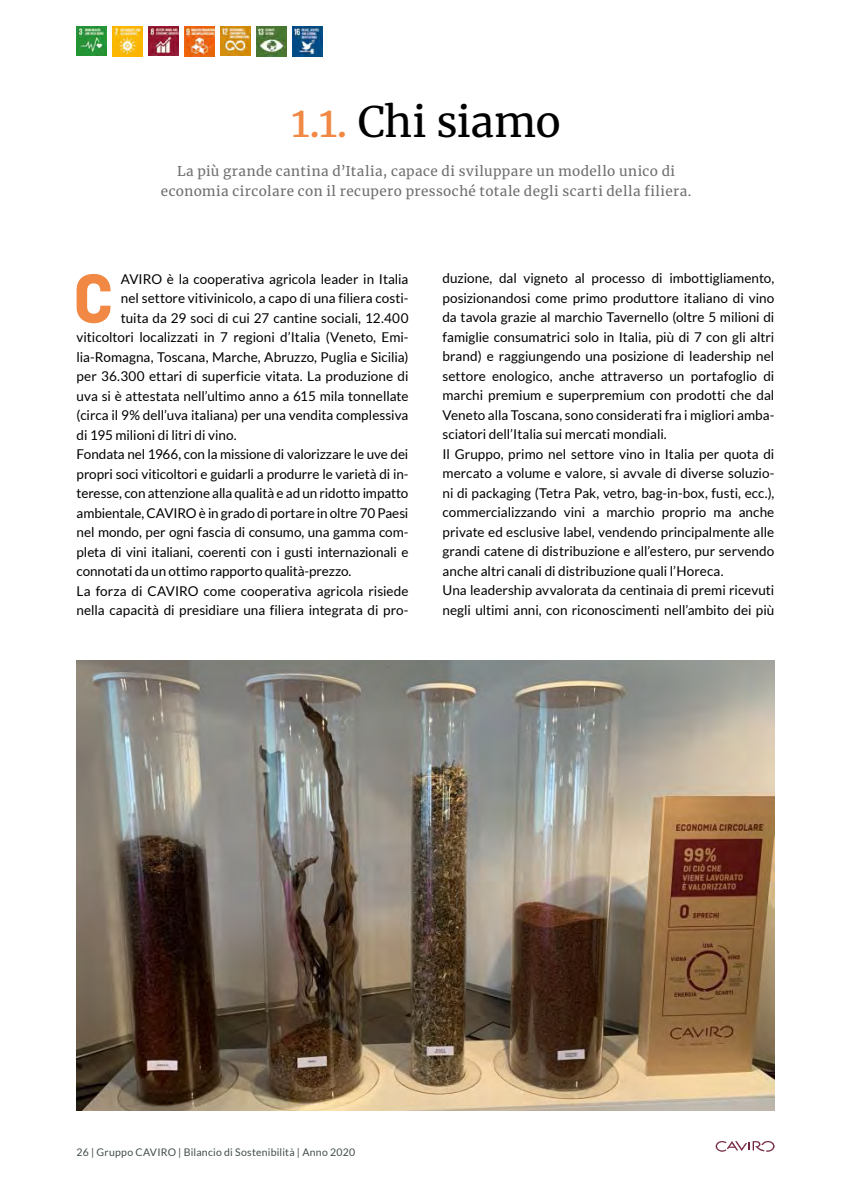
<style>
.page{position:relative;width:851px;height:1191px;background:#fff}
.page>*{position:absolute;margin:0;border:0;box-sizing:border-box;transform-origin:0 0}
.t1{font:700 72.9px "Ciutadella";color:#f18844}
.t2{font:42px "Merriweather";letter-spacing:-.01em;color:#000}
.t3{font:13.5px/19.5px "Lato";color:#000}
.t4{font:13.5px/19.5px "Merriweather";letter-spacing:.03em;color:#706f6f;text-align:center}
.t5{font:10.5px "Lato";letter-spacing:.025em;color:#404e4c}
.s1{color:#f18844}
</style>
<div class="page">
<img style="left:77px;top:26px;width:29px;height:30px">
<img style="left:149px;top:26px;width:29px;height:30px">
<img style="left:221px;top:26px;width:29px;height:30px">
<img style="left:113px;top:26px;width:29px;height:30px">
<img style="left:185px;top:26px;width:29px;height:30px">
<img style="left:257px;top:26px;width:29px;height:30px">
<img style="left:293px;top:26px;width:29px;height:30px">
<img style="left:77px;top:660px;width:697px;height:450px">
<svg style="left:715px;top:1141px;width:59px;height:10px"></svg>
<h2 class="t2" style="left:291px;top:93px;width:271px"><span class="s1">1.1.</span> Chi siamo</h2>
<p class="t4" style="left:161px;top:161px;width:532px">La più grande cantina d’Italia, capace di sviluppare un modello unico di economia circolare con il recupero pressoché totale degli scarti della filiera.</p>
<h1 class="t1" style="left:73px;top:256px;width:42px">C</h1>
<p class="t3" style="left:121px;top:269px;width:289px">AVIRO è la cooperativa agricola leader in Italia</p>
<p class="t3" style="left:121px;top:288px;width:289px">nel settore vitivinicolo, a capo di una filiera costi-</p>
<p class="t3" style="left:121px;top:308px;width:289px">tuita da 29 soci di cui 27 cantine sociali, 12.400</p>
<p class="t3" style="left:77px;top:327px;width:333px">viticoltori localizzati in 7 regioni d’Italia (Veneto, Emi-</p>
<p class="t3" style="left:77px;top:347px;width:333px">lia-Romagna, Toscana, Marche, Abruzzo, Puglia e Sicilia)</p>
<p class="t3" style="left:77px;top:366px;width:333px">per 36.300 ettari di superficie vitata. La produzione di</p>
<p class="t3" style="left:77px;top:386px;width:333px">uva si è attestata nell’ultimo anno a 615 mila tonnellate</p>
<p class="t3" style="left:77px;top:405px;width:333px">(circa il 9% dell’uva italiana) per una vendita complessiva</p>
<p class="t3" style="left:77px;top:425px;width:161px">di 195 milioni di litri di vino.</p>
<p class="t3" style="left:77px;top:444px;width:333px">Fondata nel 1966, con la missione di valorizzare le uve dei</p>
<p class="t3" style="left:77px;top:464px;width:333px">propri soci viticoltori e guidarli a produrre le varietà di in-</p>
<p class="t3" style="left:77px;top:483px;width:333px">teresse, con attenzione alla qualità e ad un ridotto impatto</p>
<p class="t3" style="left:77px;top:503px;width:333px">ambientale, CAVIRO è in grado di portare in oltre 70 Paesi</p>
<p class="t3" style="left:77px;top:522px;width:333px">nel mondo, per ogni fascia di consumo, una gamma com-</p>
<p class="t3" style="left:77px;top:542px;width:333px">pleta di vini italiani, coerenti con i gusti internazionali e</p>
<p class="t3" style="left:77px;top:561px;width:276px">connotati da un ottimo rapporto qualità-prezzo.</p>
<p class="t3" style="left:77px;top:581px;width:333px">La forza di CAVIRO come cooperativa agricola risiede</p>
<p class="t3" style="left:77px;top:600px;width:333px">nella capacità di presidiare una filiera integrata di pro-</p>
<p class="t3" style="left:442px;top:269px;width:333px">duzione, dal vigneto al processo di imbottigliamento, posizionandosi come primo produttore italiano di vino da tavola grazie al marchio Tavernello (oltre 5 milioni di famiglie consumatrici solo in Italia, più di 7 con gli altri brand) e raggiungendo una posizione di leadership nel settore enologico, anche attraverso un portafoglio di marchi premium e superpremium con prodotti che dal Veneto alla Toscana, sono considerati fra i migliori amba&shy;sciatori dell’Italia sui mercati mondiali.<br>Il Gruppo, primo nel settore vino in Italia per quota di mercato a volume e valore, si avvale di diverse soluzio&shy;ni di packaging (Tetra Pak, vetro, bag-in-box, fusti, ecc.), commercializzando vini a marchio proprio ma anche private ed esclusive label, vendendo principalmente alle grandi catene di distribuzione e all’estero, pur servendo anche altri canali di distribuzione quali l’Horeca.<br>Una leadership avvalorata da centinaia di premi ricevuti negli ultimi anni, con riconoscimenti nell’ambito dei più</p>
<p class="t5" style="left:77px;top:1146px;width:280px">26 | Gruppo CAVIRO | Bilancio di Sostenibilità | Anno 2020</p>
</div>
